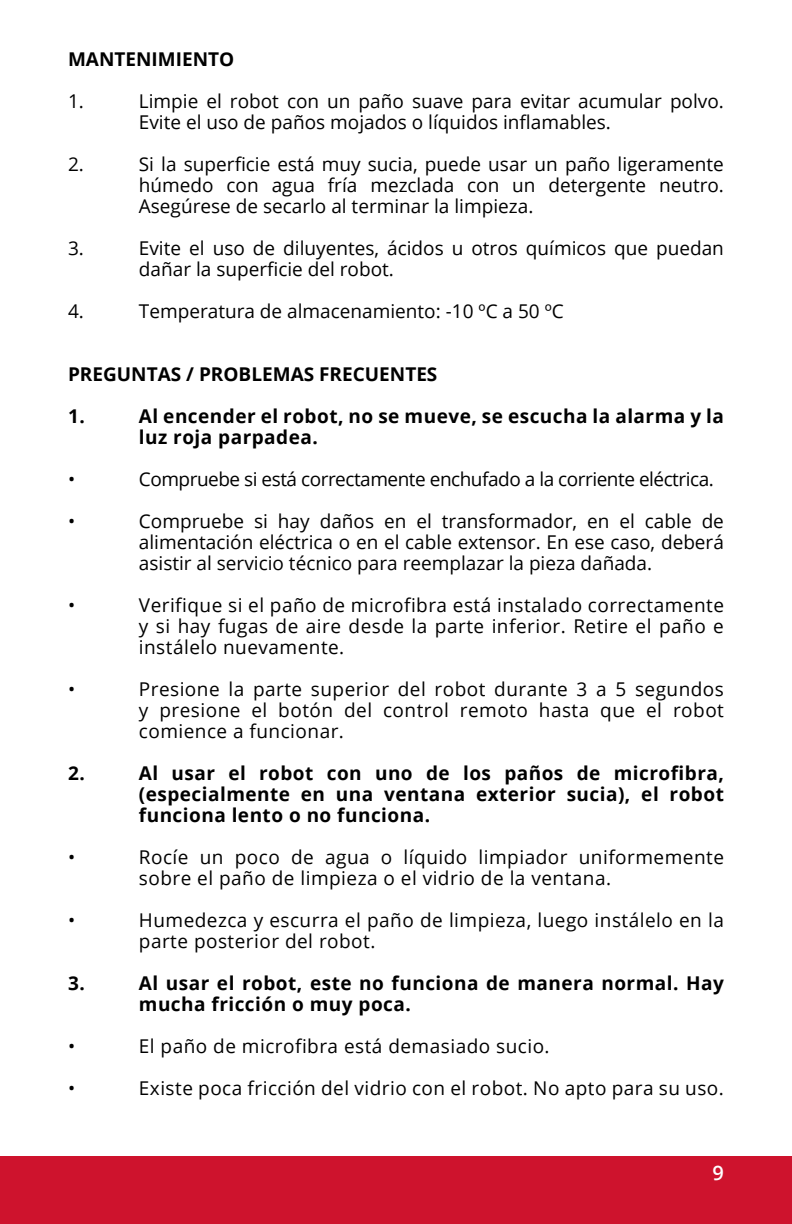
<style>
.page{position:relative;width:792px;height:1224px;background:#fff}
.page>*{position:absolute;margin:0;border:0;box-sizing:border-box;transform-origin:0 0}
.t1{font:600 20px "Open Sans";color:#fff}
.t2{font:19px/21px "Open Sans";color:#000;text-align:justify}
.t3{font:19px/21px "Open Sans";letter-spacing:.025em;color:#000}
.t4{font:700 19px/21px "Open Sans";letter-spacing:.025em;color:#000}
.t5{font:19px "Open Sans";letter-spacing:-.025em;color:#000}
.t6{font:700 19px "Open Sans";color:#000}
</style>
<div class="page">
<div style="left:0;top:1156px;width:792px;height:68px;background:#ce132d"></div>
<p class="t6" style="left:68px;top:45px;width:168px">MANTENIMIENTO</p>
<p class="t2" style="left:68px;top:90px;width:17px">1.</p>
<p class="t2" style="left:139px;top:90px;width:587px">Limpie el robot con un paño suave para evitar acumular polvo.<br>Evite el uso de paños mojados o líquidos inflamables.</p>
<p class="t2" style="left:68px;top:153px;width:17px">2.</p>
<p class="t2" style="left:139px;top:153px;width:587px">Si la superficie está muy sucia, puede usar un paño ligeramente húmedo con agua fría mezclada con un detergente neutro.<br>Asegúrese de secarlo al terminar la limpieza.</p>
<p class="t2" style="left:68px;top:237px;width:17px">3.</p>
<p class="t2" style="left:139px;top:237px;width:587px">Evite el uso de diluyentes, ácidos u otros químicos que puedan dañar la superficie del robot.</p>
<p class="t2" style="left:68px;top:300px;width:17px">4.</p>
<p class="t2" style="left:139px;top:300px;width:426px">Temperatura de almacenamiento: -10 ºC a 50 ºC</p>
<p class="t6" style="left:68px;top:360px;width:371px">PREGUNTAS / PROBLEMAS FRECUENTES</p>
<p class="t4" style="left:68px;top:405px;width:18px">1.</p>
<p class="t4" style="left:139px;top:405px;width:587px">Al encender el robot, no se mueve, se escucha la alarma y la luz roja parpadea.</p>
<p class="t2" style="left:68px;top:468px;width:9px">•</p>
<p class="t5" style="left:139px;top:466px;width:576px">Compruebe si está correctamente enchufado a la corriente eléctrica.</p>
<p class="t2" style="left:68px;top:510px;width:9px">•</p>
<p class="t2" style="left:139px;top:510px;width:587px">Compruebe si hay daños en el transformador, en el cable de alimentación eléctrica o en el cable extensor. En ese caso, deberá asistir al servicio técnico para reemplazar la pieza dañada.</p>
<p class="t2" style="left:68px;top:594px;width:9px">•</p>
<p class="t2" style="left:139px;top:594px;width:587px">Verifique si el paño de microfibra está instalado correctamente y si hay fugas de aire desde la parte inferior. Retire el paño e instálelo nuevamente.</p>
<p class="t2" style="left:68px;top:678px;width:9px">•</p>
<p class="t2" style="left:139px;top:678px;width:587px">Presione la parte superior del robot durante 3 a 5 segundos y presione el botón del control remoto hasta que el robot comience a funcionar.</p>
<p class="t4" style="left:68px;top:762px;width:18px">2.</p>
<p class="t4" style="left:139px;top:762px;width:587px;text-align:justify">Al usar el robot con uno de los paños de microfibra, (especialmente en una ventana exterior sucia), el robot funciona lento o no funciona.</p>
<p class="t2" style="left:68px;top:846px;width:9px">•</p>
<p class="t3" style="left:139px;top:846px;width:587px">Rocíe un poco de agua o líquido limpiador uniformemente sobre el paño de limpieza o el vidrio de la ventana.</p>
<p class="t2" style="left:68px;top:909px;width:9px">•</p>
<p class="t3" style="left:139px;top:909px;width:587px">Humedezca y escurra el paño de limpieza, luego instálelo en la parte posterior del robot.</p>
<p class="t4" style="left:68px;top:972px;width:18px">3.</p>
<p class="t4" style="left:139px;top:972px;width:587px">Al usar el robot, este no funciona de manera normal. Hay mucha fricción o muy poca.</p>
<p class="t2" style="left:68px;top:1035px;width:9px">•</p>
<p class="t3" style="left:139px;top:1035px;width:412px">El paño de microfibra está demasiado sucio.</p>
<p class="t2" style="left:68px;top:1077px;width:9px">•</p>
<p class="t3" style="left:139px;top:1077px;width:587px">Existe poca fricción del vidrio con el robot. No apto para su uso.</p>
<p class="t1" style="left:713px;top:1160px;width:13px">9</p>
</div>
